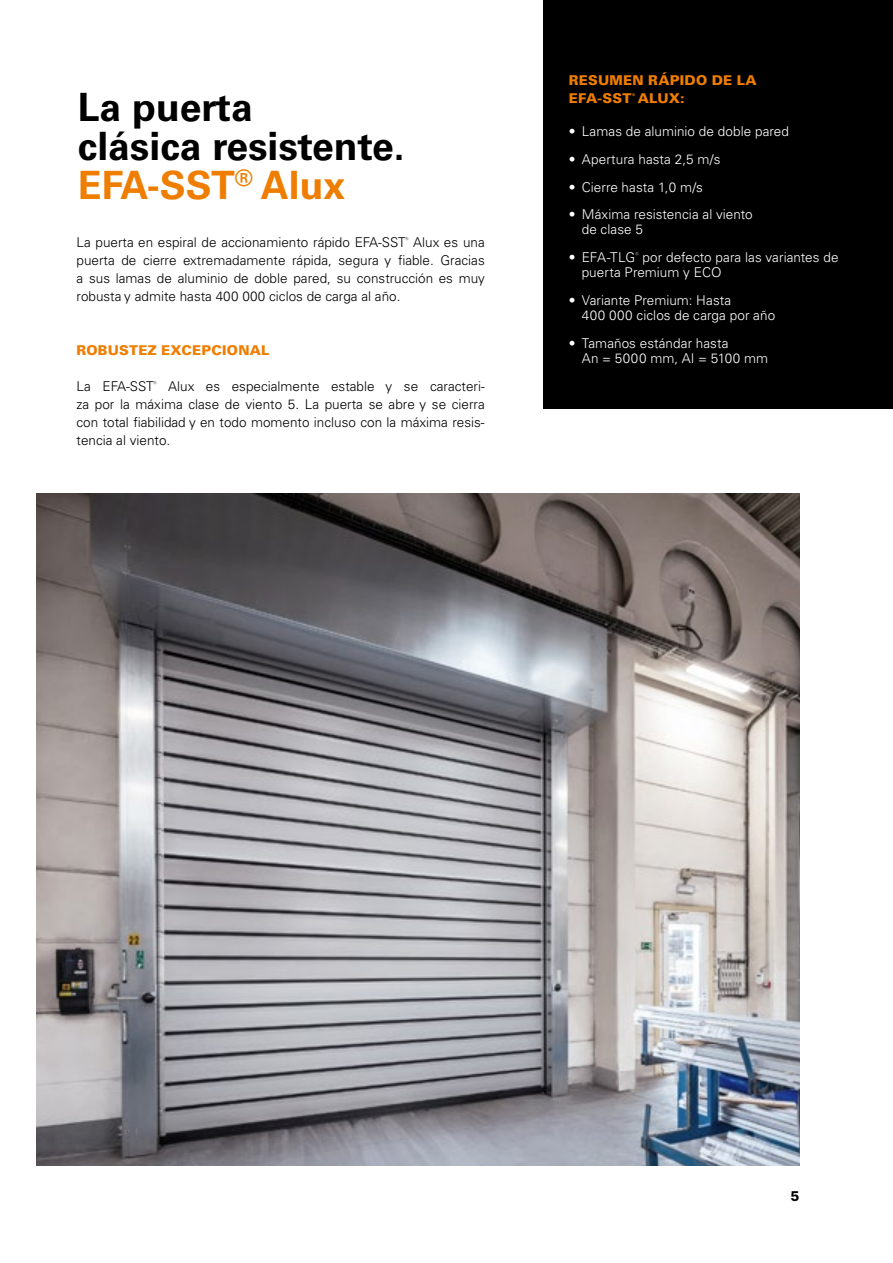
<style>
.page{position:relative;width:893px;height:1263px;background:#fff}
.page>*{position:absolute;margin:0;border:0;box-sizing:border-box;transform-origin:0 0}
.t1{font:700 39px/39px "Univers LT Pro 65";color:#000}
.t2{font:300 13.5px/18px "Univers LT Pro 45";color:#000;text-align:justify}
.t3{font:300 13.5px/15px "Univers LT Pro 45";letter-spacing:.005em;color:#fff}
.t4{font:900 13.5px/18px "Univers LT Pro 75";letter-spacing:.015em;color:#ef7d00}
.t5{font:800 13.5px "Inter";color:#000}
.s1{color:#ef7d00}
</style>
<div class="page">
<div style="left:544px;top:0;width:349px;height:409px;background:#000"></div>
<img style="left:36px;top:494px;width:763px;height:671px">
<h1 class="t1" style="left:78px;top:86px;width:328px">La puerta<br>clásica resistente.<br><span class="s1">EFA-SST</span><sup>®</sup> <span class="s1">Alux</span></h1>
<p class="t2" style="left:77px;top:233px;width:410px">La puerta en espiral de accionamiento rápido EFA-SST<sup>®</sup> Alux es una puerta de cierre extremadamente rápida, segura y fiable. Gracias a sus lamas de aluminio de doble pared, su construcción es muy robusta y admite hasta 400 000 ciclos de carga al año.</p>
<p class="t4" style="left:77px;top:341px;width:195px">ROBUSTEZ EXCEPCIONAL</p>
<p class="t2" style="left:77px;top:377px;width:410px">La EFA-SST<sup>®</sup> Alux es especialmente estable y se caracteri&shy;za por la máxima clase de viento 5. La puerta se abre y se cierra con total fiabilidad y en todo momento incluso con la máxima resis&shy;tencia al viento.</p>
<p class="t4" style="left:569px;top:71px;width:189px">RESUMEN RÁPIDO DE LA<br>EFA-SST<sup>®</sup> ALUX:</p>
<p class="t3" style="left:569px;top:123px;width:222px">• Lamas de aluminio de doble pared</p>
<p class="t3" style="left:569px;top:151px;width:153px">• Apertura hasta 2,5 m/s</p>
<p class="t3" style="left:569px;top:179px;width:135px">• Cierre hasta 1,0 m/s</p>
<p class="t3" style="left:582px;top:207px;width:173px;text-indent:-13px">• Máxima resistencia al viento de clase 5</p>
<p class="t3" style="left:582px;top:249px;width:258px;text-indent:-13px">• EFA-TLG<sup>®</sup> por defecto para las variantes de puerta Premium y ECO</p>
<p class="t3" style="left:582px;top:292px;width:195px;text-indent:-13px">• Variante Premium: Hasta<br>400 000 ciclos de carga por año</p>
<p class="t3" style="left:582px;top:335px;width:188px;text-indent:-13px">• Tamaños estándar hasta<br>An = 5000 mm, Al = 5100 mm</p>
<p class="t5" style="left:791px;top:1186px;width:10px">5</p>
</div>
